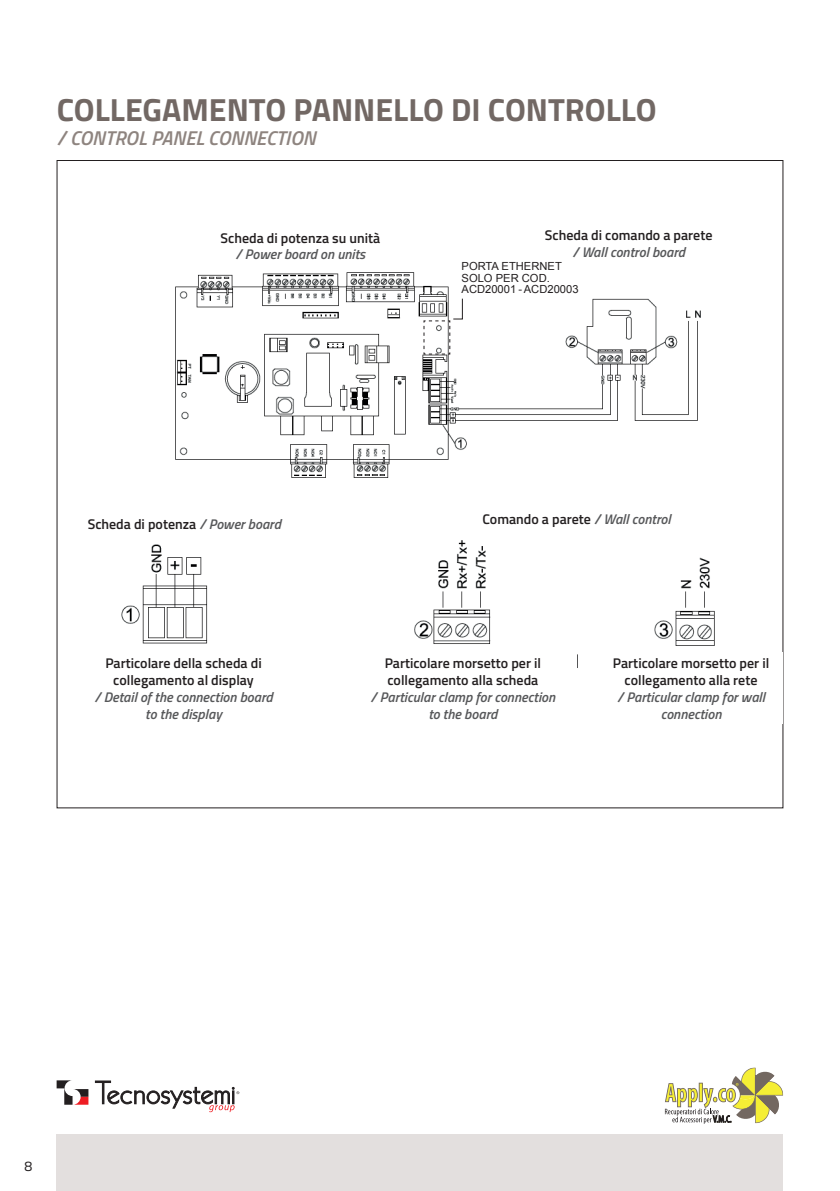
<style>
.page{position:relative;width:840px;height:1191px;background:#fff}
.page>*{position:absolute;margin:0;border:0;box-sizing:border-box;transform-origin:0 0}
.t1{font:700 32px "Titillium Web";color:#726864}
.t2{font:italic 600 20px "Titillium Web";color:#8e847f}
.t3{font:600 14px/16.8px "Titillium Web";color:#231f20;text-align:center}
.t4{font:italic 600 14px/16.8px "Titillium Web";color:#57585a;text-align:center}
.t5{font:14px "Titillium Web";color:#231f20}
.t6{font:11.2px/11.2px "Arial";color:#231f20}
.s1{font-style:italic;color:#57585a}
</style>
<div class="page">
<svg style="left:57px;top:1080px;width:31px;height:24px"></svg>
<svg style="left:95px;top:1080px;width:144px;height:32px"></svg>
<svg style="left:664px;top:1067px;width:118px;height:57px"></svg>
<div style="left:57px;top:1134px;width:725px;height:57px;background:#e3dfde"></div>
<img style="left:121px;top:272px;width:594px;height:396px">
<svg style="left:423px;top:298px;width:40px;height:57px"></svg>
<div style="left:79px;top:508px;width:210px;height:25px;background:#fff"></div>
<div style="left:471px;top:504px;width:210px;height:25px;background:#fff"></div>
<div style="left:58px;top:652px;width:251px;height:66px;background:#fff"></div>
<div style="left:348px;top:652px;width:229px;height:66px;background:#fff"></div>
<div style="left:599px;top:652px;width:183px;height:71px;background:#fff"></div>
<h1 class="t1" style="left:57px;top:86px;width:601px">COLLEGAMENTO PANNELLO DI CONTROLLO</h1>
<h2 class="t2" style="left:57px;top:123px;width:260px">/ CONTROL PANEL CONNECTION</h2>
<p class="t3" style="left:220px;top:229px;width:161px">Scheda di potenza su unità</p>
<p class="t4" style="left:235px;top:245px;width:131px">/ Power board on units</p>
<p class="t3" style="left:544px;top:226px;width:169px">Scheda di comando a parete</p>
<p class="t4" style="left:572px;top:242px;width:114px">/ Wall control board</p>
<p class="t6" style="left:461px;top:261px;width:118px">PORTA ETHERNET<br>SOLO PER COD.<br>ACD20001 - ACD20003</p>
<p class="t3" style="left:88px;top:514px;width:195px">Scheda di potenza <span class="s1">/ Power board</span></p>
<p class="t3" style="left:482px;top:510px;width:190px">Comando a parete <span class="s1">/ Wall control</span></p>
<p class="t3" style="left:105px;top:654px;width:158px">Particolare della scheda di collegamento al display</p>
<p class="t4" style="left:94px;top:687px;width:180px">/ Detail of the connection board to the display</p>
<p class="t3" style="left:384px;top:654px;width:158px;text-align:left">Particolare morsetto per il collegamento alla scheda</p>
<p class="t4" style="left:370px;top:687px;width:186px">/ Particular clamp for connection to the board</p>
<p class="t3" style="left:612px;top:654px;width:158px">Particolare morsetto per il collegamento alla rete</p>
<p class="t4" style="left:616px;top:687px;width:149px">/ Particular clamp for wall connection</p>
<p class="t5" style="left:24px;top:1156px;width:9px">8</p>
</div>
